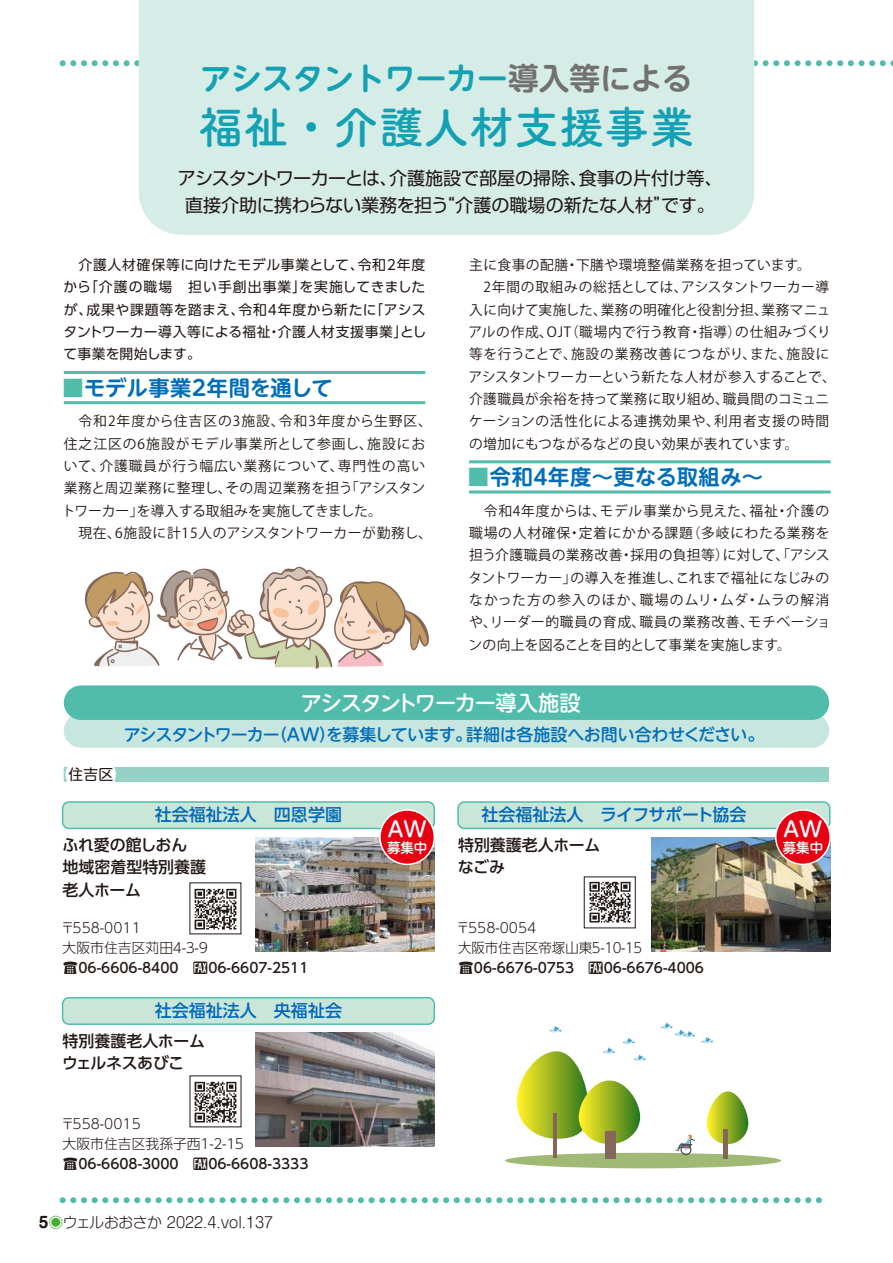
<style>
.page{position:relative;width:893px;height:1263px;background:#fff}
.page>*{position:absolute;margin:0;border:0;box-sizing:border-box;transform-origin:0 0}
.t1{font:45.15px "Tsuku A Rd Gothic Std B";color:#14a1b4}
.t2{font:700 30.75px "UD Shin M Go Pro De";color:#14a1b4}
.t3{font:500 21.3px "UD Shin M Go Pro";letter-spacing:-.065em;color:#fff}
.t4{font:700 21.3px "UD Shin M Go Pro De";letter-spacing:.025em;color:#036eb8}
.t5{font:700 21.3px "UD Shin M Go Pro De";color:#036eb8}
.t6{font:500 20.85px "UD Shin M Go Pro";color:#fff}
.t7{font:18px/27.6px "Shin Go Pro";letter-spacing:-.01em;color:#221815;text-align:center}
.t8{font:500 16.95px "UD Shin M Go Pro";letter-spacing:-.05em;color:#036eb8}
.t9{font:500 16.95px "UD Shin Go Pro";color:#0068b7}
.t10{font:500 15.9px/22.4px "UD Shin Go Pro";letter-spacing:-.005em;color:#221815}
.t11{font:300 14.85px "Shin M Go Pro";color:#221815}
.t12{font:14.85px "UD Shin M Go Pro";color:#221815}
.t13{font:13.8px/22.4px "Koz Go Pro";letter-spacing:.03em;color:#221815}
.t14{font:13.8px/22.4px "UD Shin Go Pro";letter-spacing:.015em;color:#221815;text-align:justify}
.t15{font:300 13.8px/20.2px "UD Shin Go Pro";color:#221815}
.t16{font:500 13.8px/20.2px "UD Shin Go Pro";color:#221815}
.t17{font:500 13.8px "UD Shin M Go Pro";color:#fff}
.s1{color:#727171}
.s2{color:#52bcac}
.s3{color:#95d1c5}
.s4{font-weight:300}
.s5{font-family:"PR MAGAZINE PICT";font-weight:400}
.s6{font-weight:500}
.s7{font-weight:700}
.s8{color:#49ac35}
</style>
<div class="page">
<div style="left:116px;top:767px;width:713px;height:15px;background:#95d1c5"></div>
<svg style="left:63px;top:60px;width:830px;height:6px"></svg>
<svg style="left:63px;top:1197px;width:759px;height:6px"></svg>
<svg style="left:84px;top:566px;width:345px;height:103px"></svg>
<div style="left:505px;top:1153px;width:276px;height:15px;background:#a0b975;border-radius:50%"></div>
<div style="left:680px;top:1144px;width:11px;height:11px;border:1px solid #514f4f;border-radius:50%"></div>
<svg style="left:674px;top:1134px;width:21px;height:17px"></svg>
<svg style="left:707px;top:1091px;width:41px;height:53px;background:#a1b936"></svg>
<hr style="left:553px;top:1113px;width:4px;height:45px;background:#85675a">
<div style="left:605px;top:1131px;width:11px;height:27px;background:#85675a"></div>
<hr style="left:724px;top:1129px;width:4px;height:29px;background:#85675a">
<svg style="left:660px;top:1022px;width:35px;height:15px"></svg>
<svg style="left:701px;top:1037px;width:12px;height:6px"></svg>
<svg style="left:517px;top:1026px;width:128px;height:118px"></svg>
<div style="left:64px;top:713px;width:765px;height:35px;background:#c7e6df;border-radius:17px"></div>
<div style="left:139px;top:0;width:615px;height:235px;background:#d6ece7"></div>
<hr style="left:64px;top:371px;width:361px;height:3px;background:#52bcac">
<hr style="left:64px;top:401px;width:361px;height:3px;background:#52bcac">
<div style="left:64px;top:685px;width:765px;height:35px;background:#52bcac;border-radius:17px"></div>
<img style="left:190px;top:883px;width:51px;height:51px">
<img style="left:584px;top:877px;width:51px;height:51px">
<img style="left:190px;top:1076px;width:51px;height:51px">
<div style="left:63px;top:802px;width:371px;height:26px;background:#c9e6d9;border-radius:6px"></div>
<div style="left:62px;top:801px;width:373px;height:28px;border:2px solid #52bcac;border-radius:6px"></div>
<img style="left:256px;top:837px;width:179px;height:114px">
<div style="left:458px;top:802px;width:372px;height:26px;background:#c9e6d9;border-radius:6px"></div>
<div style="left:457px;top:801px;width:373px;height:28px;border:2px solid #52bcac;border-radius:6px"></div>
<img style="left:651px;top:837px;width:179px;height:114px">
<div style="left:63px;top:998px;width:371px;height:26px;background:#c9e6d9;border-radius:6px"></div>
<div style="left:62px;top:997px;width:373px;height:28px;border:2px solid #52bcac;border-radius:6px"></div>
<img style="left:256px;top:1033px;width:179px;height:114px">
<div style="left:380px;top:810px;width:54px;height:54px;background:#e60012;border-radius:50%"></div>
<div style="left:379px;top:809px;width:56px;height:56px;border:2px solid #fff;border-radius:50%"></div>
<div style="left:776px;top:810px;width:54px;height:54px;background:#e60012;border-radius:50%"></div>
<div style="left:775px;top:809px;width:56px;height:56px;border:2px solid #fff;border-radius:50%"></div>
<hr style="left:469px;top:460px;width:361px;height:3px;background:#52bcac">
<hr style="left:469px;top:490px;width:361px;height:3px;background:#52bcac">
<h2 class="t2" style="left:200px;top:54px;width:494px">アシスタントワーカー<span class="s1">導入等による</span></h2>
<h1 class="t1" style="left:199px;top:92px;width:497px">福祉・介護人材支援事業</h1>
<h3 class="t7" style="left:178px;top:162px;width:546px">アシスタントワーカーとは、介護施設で部屋の掃除、食事の片付け等、直接介助に携わらない業務を担う“介護の職場の新たな人材”です。</h3>
<p class="t14" style="left:63px;top:253px;width:364px">　介護人材確保等に向けたモデル事業として、令和2年度から「介護の職場　担い手創出事業」を実施してきましたが、成果や課題等を踏まえ、令和4年度から新たに「アシスタントワーカー導入等による福祉・介護人材支援事業」として事業を開始します。</p>
<h3 class="t5" style="left:63px;top:370px;width:272px"><span class="s2">■</span>モデル事業2年間を通して</h3>
<p class="t13" style="left:62px;top:410px;width:372px">　令和2年度から住吉区の3施設、令和3年度から生野区、住之江区の6施設がモデル事業所として参画し、施設において、介護職員が行う幅広い業務について、専門性の高い業務と周辺業務に整理し、その周辺業務を担う「アシスタントワーカー」を導入する取組みを実施してきました。<br>　現在、6施設に計15人のアシスタントワーカーが勤務し、</p>
<p class="t13" style="left:469px;top:254px;width:369px">主に食事の配膳・下膳や環境整備業務を担っています。　2年間の取組みの総括としては、アシスタントワーカー導入に向けて実施した、業務の明確化と役割分担、業務マニュアルの作成、OJT（職場内で行う教育・指導）の仕組みづくり等を行うことで、施設の業務改善につながり、また、施設にアシスタントワーカーという新たな人材が参入することで、介護職員が余裕を持って業務に取り組め、職員間のコミュニケーションの活性化による連携効果や、利用者支援の時間の増加にもつながるなどの良い効果が表れています。</p>
<h3 class="t4" style="left:468px;top:460px;width:297px"><span class="s2">■</span>令和4年度～更なる取組み～</h3>
<p class="t13" style="left:468px;top:500px;width:364px;text-align:justify">　令和4年度からは、モデル事業から見えた、福祉・介護の職場の人材確保・定着にかかる課題（多岐にわたる業務を担う介護職員の業務改善・採用の負担等）に対して、「アシスタントワーカー」の導入を推進し、これまで福祉になじみのなかった方の参入のほか、職場のムリ・ムダ・ムラの解消や、リーダー的職員の育成、職員の業務改善、モチベーションの向上を図ることを目的として事業を実施します。</p>
<h3 class="t3" style="left:301px;top:686px;width:281px">アシスタントワーカー導入施設</h3>
<p class="t8" style="left:124px;top:720px;width:642px">アシスタントワーカー（AW）を募集しています。詳細は各施設へお問い合わせください。</p>
<p class="t12" style="left:53px;top:763px;width:76px"><span class="s3">【</span>住吉区<span class="s3">】</span></p>
<p class="t9" style="left:155px;top:801px;width:189px">社会福祉法人　四恩学園</p>
<p class="t9" style="left:481px;top:801px;width:266px">社会福祉法人　ライフサポート協会</p>
<h3 class="t6" style="left:388px;top:812px;width:40px">AW</h3>
<p class="t17" style="left:387px;top:837px;width:42px">募集中</p>
<p class="t10" style="left:63px;top:833px;width:145px">ふれ愛の館しおん地域密着型特別養護老人ホーム</p>
<p class="t10" style="left:458px;top:833px;width:144px">特別養護老人ホームなごみ</p>
<p class="t16" style="left:61px;top:917px;width:249px"><span class="s4">〒558-0011<br>大阪市住吉区苅田４-３-９<br></span><span class="s5">A</span>06-6606-8400 <span class="s5">B</span>06-6607-2511</p>
<p class="t9" style="left:155px;top:996px;width:189px">社会福祉法人　央福祉会</p>
<p class="t10" style="left:62px;top:1029px;width:144px">特別養護老人ホームウェルネスあびこ</p>
<p class="t15" style="left:61px;top:1113px;width:249px">〒558-0015<br>大阪市住吉区我孫子西１-２-１５<br><span class="s5">A</span><span class="s6">06-6608-3000</span> <span class="s5">B</span><span class="s6">06-6608-3333</span></p>
<p class="t11" style="left:39px;top:1210px;width:236px"><span class="s7">5</span><span class="s8">◉</span>ウェルおおさか 2022.4.vol.137</p>
<p class="t15" style="left:456px;top:917px;width:249px">〒558-0054<br>大阪市住吉区帝塚山東５-１０-１５<br><span class="s5">A</span><span class="s6">06-6676-0753</span> <span class="s5">B</span><span class="s6">06-6676-4006</span></p>
<h3 class="t6" style="left:783px;top:812px;width:40px">AW</h3>
<p class="t17" style="left:783px;top:837px;width:42px">募集中</p>
</div>
